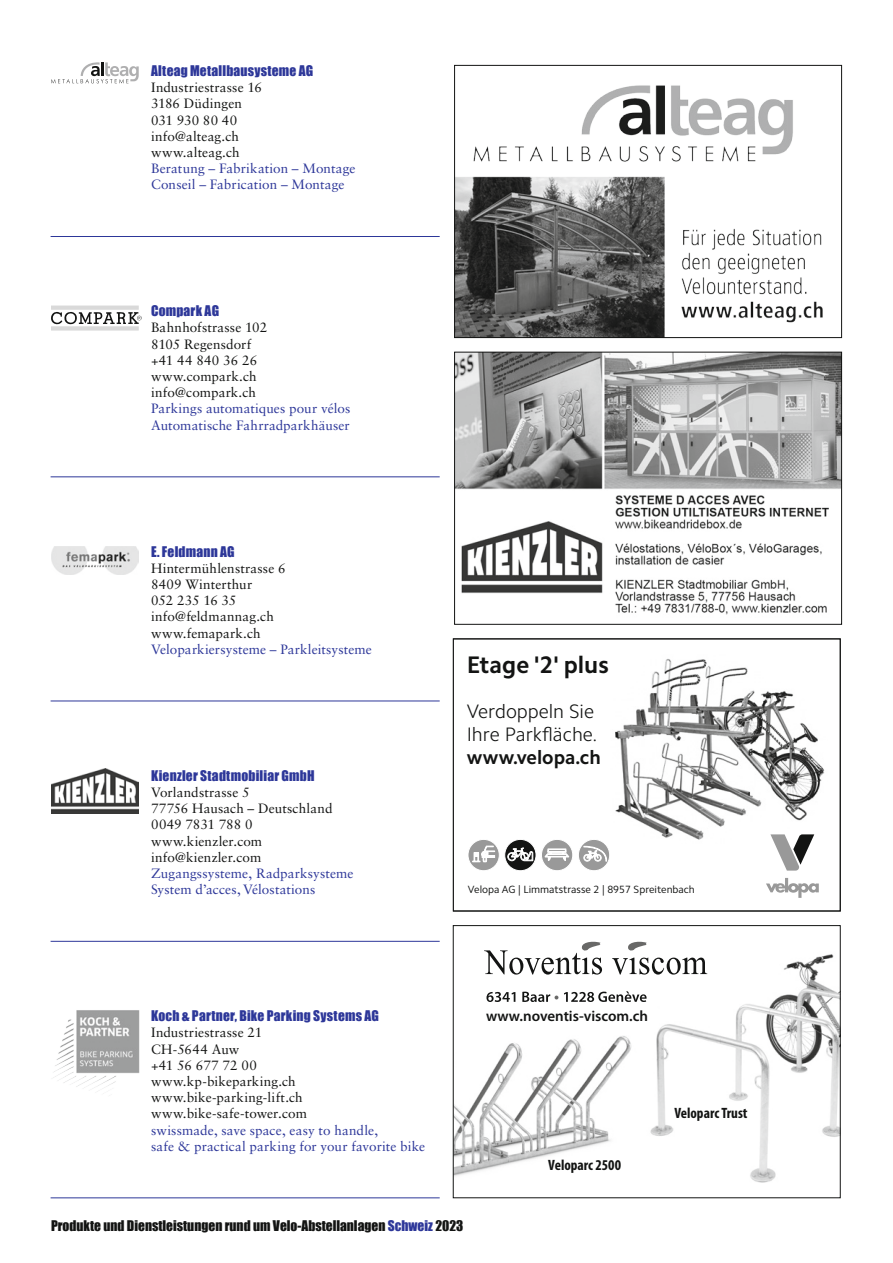
<style>
.page{position:relative;width:893px;height:1263px;background:#fff}
.page>*{position:absolute;margin:0;border:0;box-sizing:border-box;transform-origin:0 0}
.t1{font:700 24px "Camphor Std";color:#131413}
.t2{font:300 19.5px/23.4px "Camphor Std";color:#131413}
.t3{font:700 19.5px "Camphor Std";color:#131413}
.t4{font:700 condensed 15px "Myriad Pro";color:#131413}
.t5{font:600 15px "Myriad Pro";color:#131413}
.t6{font:13.5px/16.2px "Sabon";letter-spacing:.01em;color:#131413}
.t7{font:13.5px/16.2px "Sabon";letter-spacing:.01em;color:#2d3799}
.t8{font:13.5px "Impact";letter-spacing:.015em;color:#2d3799}
.t9{font:13.5px "Impact";color:#131413}
.t10{font:10.5px "Camphor Std";color:#131413}
.s1{color:#2d3799}
</style>
<div class="page">
<hr style="left:51px;top:236px;width:389px;height:1px;background:#2d3799">
<hr style="left:51px;top:476px;width:389px;height:1px;background:#2d3799">
<hr style="left:51px;top:701px;width:389px;height:1px;background:#2d3799">
<hr style="left:51px;top:941px;width:389px;height:1px;background:#2d3799">
<hr style="left:51px;top:1197px;width:389px;height:1px;background:#2d3799">
<img style="left:645px;top:954px;width:194px;height:229px">
<img style="left:455px;top:969px;width:190px;height:207px">
<svg style="left:612px;top:957px;width:95px;height:17px"></svg>
<svg style="left:484px;top:941px;width:118px;height:33px"></svg>
<svg style="left:628px;top:941px;width:19px;height:10px"></svg>
<svg style="left:564px;top:991px;width:83px;height:11px"></svg>
<svg style="left:486px;top:992px;width:72px;height:10px"></svg>
<div style="left:453px;top:925px;width:388px;height:273px;border:1px solid #131413"></div>
<img style="left:456px;top:85px;width:367px;height:251px">
<div style="left:454px;top:65px;width:388px;height:273px;border:1px solid #131413"></div>
<svg style="left:51px;top:62px;width:88px;height:21px"></svg>
<img style="left:53px;top:1010px;width:87px;height:82px">
<img style="left:51px;top:546px;width:88px;height:29px">
<img style="left:456px;top:354px;width:384px;height:261px">
<div style="left:454px;top:352px;width:388px;height:273px;border:1px solid #131413"></div>
<img style="left:615px;top:659px;width:210px;height:181px">
<svg style="left:770px;top:834px;width:44px;height:37px"></svg>
<svg style="left:766px;top:878px;width:53px;height:20px"></svg>
<svg style="left:468px;top:840px;width:31px;height:31px"></svg>
<svg style="left:505px;top:839px;width:105px;height:32px"></svg>
<div style="left:453px;top:638px;width:388px;height:273px;border:1px solid #131413"></div>
<div style="left:51px;top:326px;width:88px;height:5px;background:#d9d9d9"></div>
<div style="left:51px;top:305px;width:88px;height:5px;background:#d9d9d9"></div>
<svg style="left:51px;top:312px;width:91px;height:12px"></svg>
<img style="left:51px;top:769px;width:88px;height:44px">
<p class="t8" style="left:151px;top:62px;width:164px">Alteag Metallbausysteme AG</p>
<p class="t6" style="left:151px;top:79px;width:112px">Industriestrasse 16<br>3186 Düdingen<br>031 930 80 40 info@alteag.ch www.alteag.ch</p>
<p class="t7" style="left:151px;top:160px;width:206px">Beratung – Fabrikation – Montage<br>Conseil – Fabrication – Montage</p>
<p class="t8" style="left:151px;top:303px;width:70px">Compark AG</p>
<p class="t6" style="left:151px;top:320px;width:118px">Bahnhofstrasse 102<br>8105 Regensdorf +41 44 840 36 26 www.compark.ch info@compark.ch</p>
<p class="t7" style="left:151px;top:401px;width:201px">Parkings automatiques pour vélos<br>Automatische Fahrradparkhäuser</p>
<p class="t8" style="left:151px;top:543px;width:85px">E. Feldmann AG</p>
<p class="t6" style="left:151px;top:560px;width:136px">Hintermühlenstrasse 6<br>8409 Winterthur<br>052 235 16 35 info@feldmannag.ch www.femapark.ch</p>
<p class="t7" style="left:151px;top:641px;width:222px">Veloparkiersysteme – Parkleitsysteme</p>
<p class="t8" style="left:151px;top:767px;width:165px">Kienzler Stadtmobiliar GmbH</p>
<p class="t6" style="left:151px;top:784px;width:183px">Vorlandstrasse 5<br>77756 Hausach – Deutschland<br>0049 7831 788 0 www.kienzler.com info@kienzler.com</p>
<p class="t7" style="left:151px;top:865px;width:204px">Zugangssysteme, Radparksysteme<br>System d’acces, Vélostations</p>
<h1 class="t1" style="left:467px;top:650px;width:144px">Etage '2' plus</h1>
<h2 class="t2" style="left:467px;top:699px;width:132px">Verdoppeln Sie<br>Ihre Parkfläche.</h2>
<h2 class="t3" style="left:467px;top:746px;width:136px">www.velopa.ch</h2>
<p class="t10" style="left:468px;top:883px;width:228px">Velopa AG | Limmatstrasse 2 | 8957 Spreitenbach</p>
<p class="t8" style="left:151px;top:1007px;width:229px">Koch &amp; Partner, Bike Parking Systems AG</p>
<p class="t6" style="left:151px;top:1024px;width:157px">Industriestrasse 21<br>CH-5644 Auw<br>+41 56 677 72 00 www.kp-bikeparking.ch www.bike-parking-lift.ch www.bike-safe-tower.com</p>
<p class="t7" style="left:151px;top:1121px;width:276px">swissmade, save space, easy to handle,<br>safe &amp; practical parking for your favorite bike</p>
<p class="t5" style="left:486px;top:1007px;width:164px">www.noventis-viscom.ch</p>
<p class="t4" style="left:548px;top:1156px;width:74px">Veloparc 2500</p>
<p class="t4" style="left:674px;top:1105px;width:75px">Veloparc Trust</p>
<p class="t9" style="left:51px;top:1217px;width:414px">Produkte und Dienstleistungen rund um Velo-Abstellanlagen <span class="s1">Schweiz</span> 2023</p>
</div>
